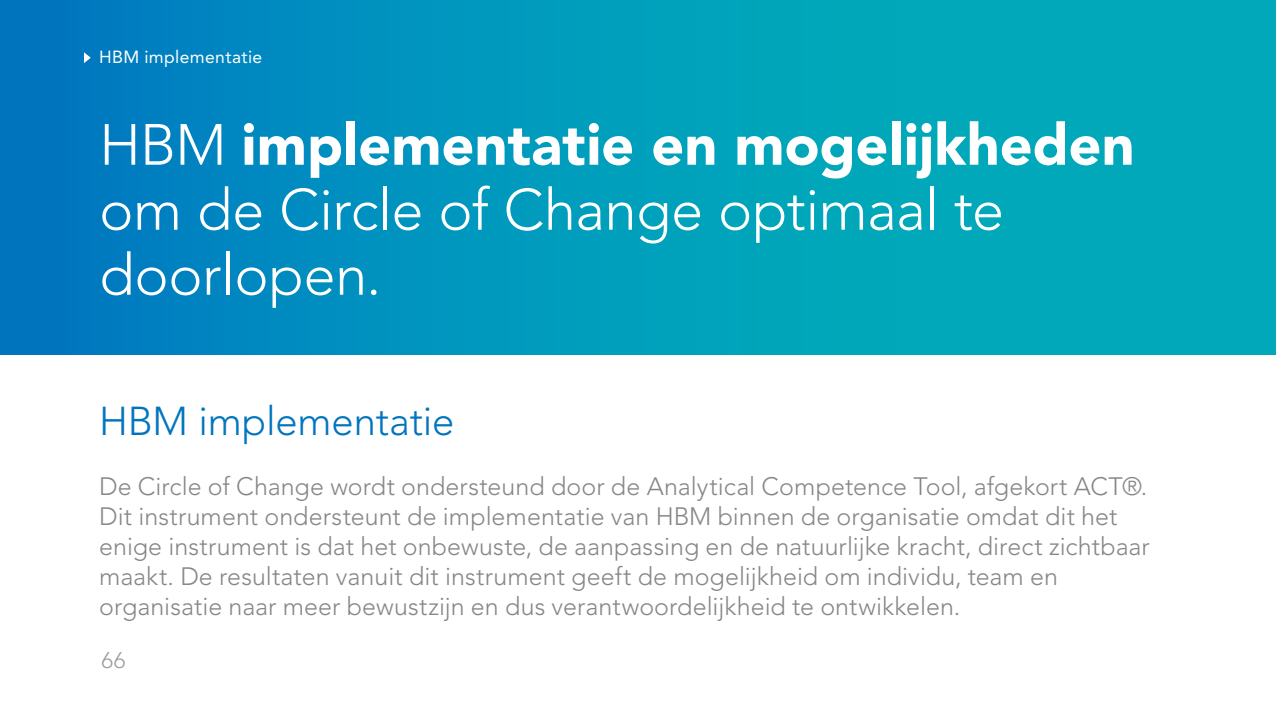
<style>
.page{position:relative;width:1276px;height:709px;background:#fff}
.page>*{position:absolute;margin:0;border:0;box-sizing:border-box;transform-origin:0 0}
.t1{font:300 57.5px/65px "Avenir LT Std";letter-spacing:-.005em;color:#fff}
.t2{font:300 40px "Avenir LT Std";letter-spacing:-.005em;color:#0075be}
.t3{font:300 25px/30px "Avenir LT Std";color:#878786}
.t4{font:300 22.5px "Avenir LT Std";color:#9c9d9d}
.t5{font:17.5px "Avenir LT Std";letter-spacing:.02em;color:#fff}
.s1{font-weight:900}
</style>
<div class="page">
<div style="left:0;top:0;width:1276px;height:354px;background:linear-gradient(to right,#007ec1,#00b4b8)"></div>
<svg style="left:84px;top:51px;width:7px;height:12px"></svg>
<p class="t5" style="left:99px;top:47px;width:164px">HBM implementatie</p>
<h1 class="t1" style="left:99px;top:113px;width:1037px">HBM <span class="s1">implementatie en mogelijkheden </span>om de Circle of Change optimaal te doorlopen.</h1>
<h2 class="t2" style="left:99px;top:397px;width:357px">HBM implementatie</h2>
<p class="t3" style="left:99px;top:471px;width:1052px">De Circle of Change wordt ondersteund door de Analytical Competence Tool, afgekort ACT®.<br>Dit instrument ondersteunt de implementatie van HBM binnen de organisatie omdat dit het enige instrument is dat het onbewuste, de aanpassing en de natuurlijke kracht, direct zichtbaar maakt. De resultaten vanuit dit instrument geeft de mogelijkheid om individu, team en organisatie naar meer bewustzijn en dus verantwoordelijkheid te ontwikkelen.</p>
<p class="t4" style="left:101px;top:647px;width:26px">66</p>
</div>
